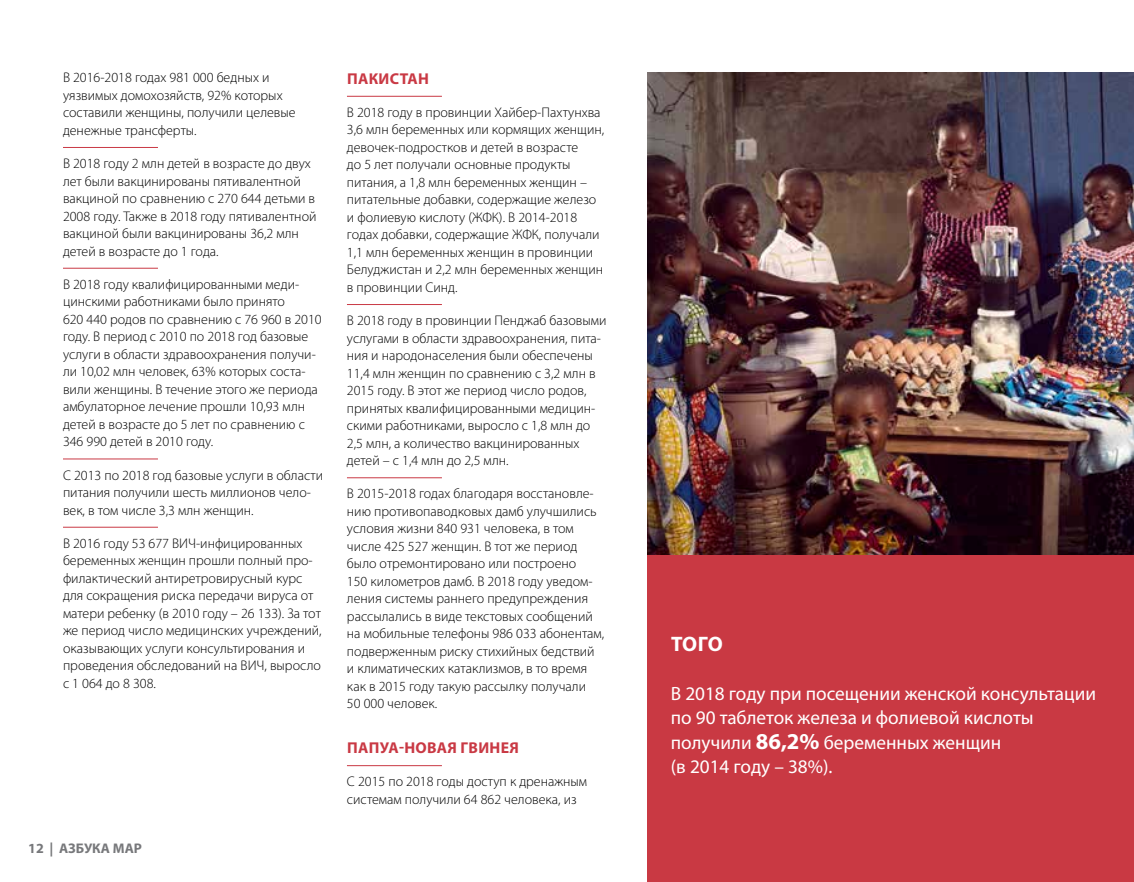
<style>
.page{position:relative;width:1134px;height:882px;background:#fff}
.page>*{position:absolute;margin:0;border:0;box-sizing:border-box;transform-origin:0 0}
.t1{font:700 21px "Myriad Pro";color:#fff}
.t2{font:19.25px/24.5px "Myriad Pro";color:#fff}
.t3{font:700 15.75px "Myriad Pro";letter-spacing:.02em;color:#c93944}
.t4{font:300 14px/17.5px "Myriad Pro";color:#000101}
.t5{font:300 14px/17.5px "Myriad Pro";color:#000}
.t6{font:700 14px "Myriad Pro";color:#77787b}
.s1{font-weight:700;font-size:22.75px}
</style>
<div class="page">
<hr style="left:63px;top:147px;width:95px;height:1px;background:#c93944">
<hr style="left:63px;top:268px;width:95px;height:1px;background:#c93944">
<hr style="left:63px;top:459px;width:95px;height:1px;background:#c93944">
<hr style="left:63px;top:527px;width:95px;height:1px;background:#c93944">
<hr style="left:347px;top:96px;width:95px;height:1px;background:#c93944">
<hr style="left:347px;top:304px;width:95px;height:1px;background:#c93944">
<hr style="left:347px;top:477px;width:95px;height:1px;background:#c93944">
<hr style="left:347px;top:765px;width:95px;height:1px;background:#c93944">
<div style="left:647px;top:554px;width:487px;height:328px;background:#c93943"></div>
<img style="left:647px;top:72px;width:487px;height:482px">
<p class="t5" style="left:63px;top:69px;width:234px">В 2016-2018 годах 981 000 бедных и уязвимых домохозяйств, 92% которых составили женщины, получили целевые денежные трансферты.</p>
<p class="t5" style="left:63px;top:155px;width:255px">В 2018 году 2 млн детей в возрасте до двух лет были вакцинированы пятивалентной вакциной по сравнению с 270 644 детьми в 2008 году. Также в 2018 году пятивалентной вакциной были вакцинированы 36,2 млн детей в возрасте до 1 года.</p>
<p class="t5" style="left:63px;top:276px;width:260px">В 2018 году квалифицированными меди&shy;цинскими работниками было принято<br>620 440 родов по сравнению с 76 960 в 2010 году. В период с 2010 по 2018 год базовые услуги в области здравоохранения получи&shy;ли 10,02 млн человек, 63% которых соста&shy;вили женщины. В течение этого же периода амбулаторное лечение прошли 10,93 млн детей в возрасте до 5 лет по сравнению с 346 990 детей в 2010 году.</p>
<p class="t5" style="left:63px;top:466px;width:262px">С 2013 по 2018 год базовые услуги в области питания получили шесть миллионов чело&shy;век, в том числе 3,3 млн женщин.</p>
<p class="t5" style="left:63px;top:535px;width:260px">В 2016 году 53 677 ВИЧ-инфицированных беременных женщин прошли полный про&shy;филактический антиретровирусный курс для сокращения риска передачи вируса от матери ребенку (в 2010 году – 26 133). За тот же период число медицинских учреждений, оказывающих услуги консультирования и проведения обследований на ВИЧ, выросло с 1 064 до 8 308.</p>
<p class="t6" style="left:28px;top:839px;width:115px">12 | АЗБУКА МАР</p>
<p class="t3" style="left:347px;top:68px;width:83px">ПАКИСТАН</p>
<p class="t4" style="left:347px;top:104px;width:259px">В 2018 году в провинции Хайбер-Пахтунхва 3,6 млн беременных или кормящих женщин, девочек-подростков и детей в возрасте<br>до 5 лет получали основные продукты питания, а 1,8 млн беременных женщин – питательные добавки, содержащие железо и фолиевую кислоту (ЖФК). В 2014-2018 годах добавки, содержащие ЖФК, получали 1,1 млн беременных женщин в провинции Белуджистан и 2,2 млн беременных женщин в провинции Синд.</p>
<p class="t4" style="left:347px;top:312px;width:261px">В 2018 году в провинции Пенджаб базовыми услугами в области здравоохранения, пита&shy;ния и народонаселения были обеспечены 11,4 млн женщин по сравнению с 3,2 млн в 2015 году. В этот же период число родов, принятых квалифицированными медицин&shy;скими работниками, выросло с 1,8 млн до 2,5 млн, а количество вакцинированных детей – с 1,4 млн до 2,5 млн.</p>
<p class="t4" style="left:347px;top:485px;width:259px">В 2015-2018 годах благодаря восстановле&shy;нию противопаводковых дамб улучшились условия жизни 840 931 человека, в том числе 425 527 женщин. В тот же период было отремонтировано или построено<br>150 километров дамб. В 2018 году уведом&shy;ления системы раннего предупреждения рассылались в виде текстовых сообщений на мобильные телефоны 986 033 абонентам, подверженным риску стихийных бедствий и климатических катаклизмов, в то время как в 2015 году такую рассылку получали<br>50 000 человек.</p>
<p class="t3" style="left:347px;top:737px;width:173px">ПАПУА-НОВАЯ ГВИНЕЯ</p>
<p class="t4" style="left:347px;top:773px;width:242px">С 2015 по 2018 годы доступ к дренажным системам получили 64 862 человека, из</p>
<h1 class="t1" style="left:671px;top:630px;width:53px">ТОГО</h1>
<h2 class="t2" style="left:671px;top:681px;width:427px">В 2018 году при посещении женской консультации по 90 таблеток железа и фолиевой кислоты получили <span class="s1">86,2%</span> беременных женщин<br>(в 2014 году – 38%).</h2>
</div>
